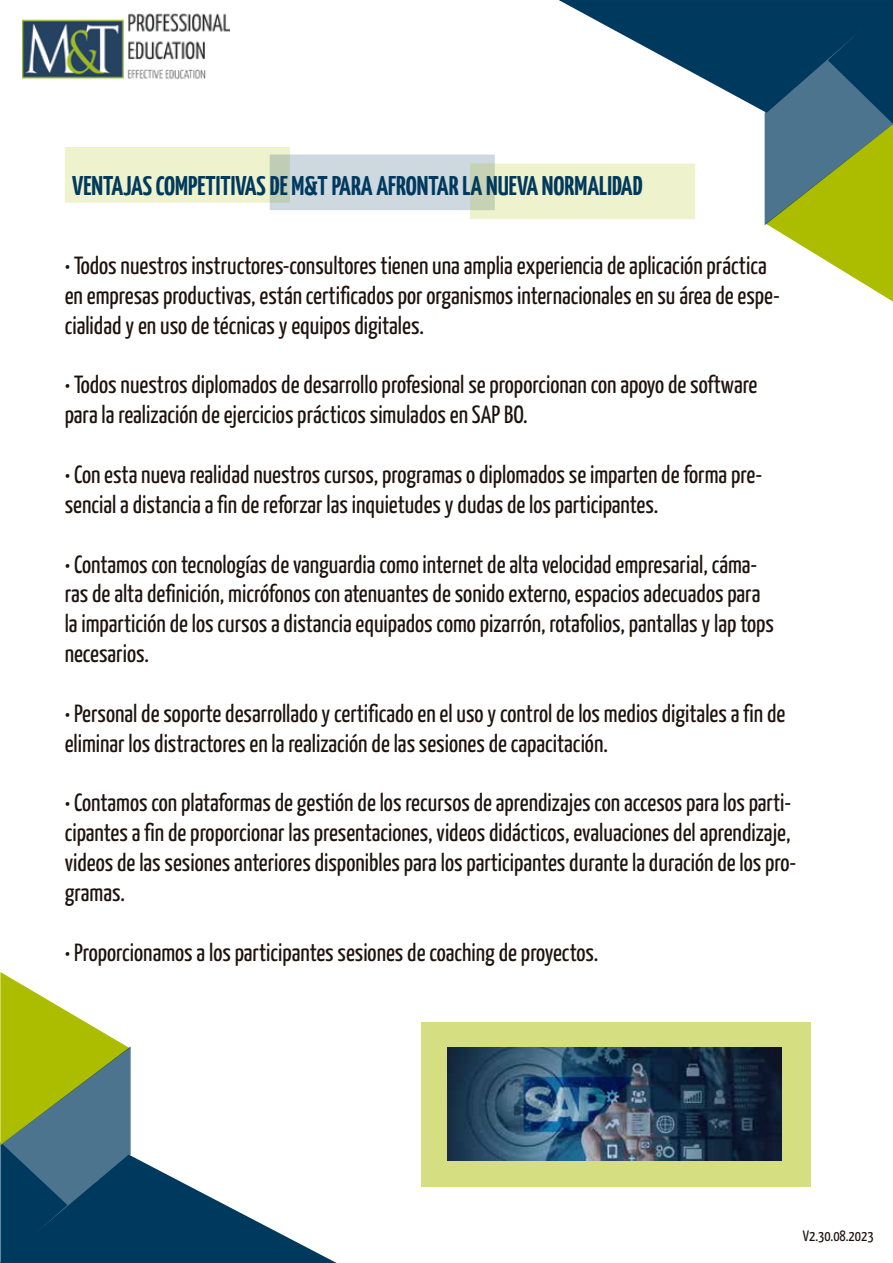
<style>
.page{position:relative;width:893px;height:1263px;background:#fff}
.page>*{position:absolute;margin:0;border:0;box-sizing:border-box;transform-origin:0 0}
.t1{font:700 27px "Yanone Kaffeesatz";color:#00395e}
.t2{font:24.9px/29.8px "Yanone Kaffeesatz";color:#1e120d}
.t3{font:15px "Yanone Kaffeesatz";color:#1e120d}
</style>
<div class="page">
<svg style="left:558px;top:0;width:335px;height:302px"></svg>
<svg style="left:0;top:972px;width:337px;height:291px"></svg>
<div style="left:65px;top:147px;width:225px;height:56px;background:#eef2cd"></div>
<svg style="left:270px;top:154px;width:225px;height:56px;background:#ccd7db"></svg>
<svg style="left:470px;top:164px;width:225px;height:55px;background:#eaeeca"></svg>
<div style="left:421px;top:1022px;width:389px;height:164px;background:#d5de80"></div>
<img style="left:23px;top:13px;width:206px;height:67px">
<img style="left:447px;top:1047px;width:335px;height:114px">
<p class="t1" style="left:72px;top:169px;width:572px">VENTAJAS COMPETITIVAS DE M&amp;T PARA AFRONTAR LA NUEVA NORMALIDAD</p>
<p class="t2" style="left:65px;top:250px;width:717px">• Todos nuestros instructores-consultores tienen una amplia experiencia de aplicación práctica en empresas productivas, están certificados por organismos internacionales en su área de espe&shy;cialidad y en uso de técnicas y equipos digitales.</p>
<p class="t2" style="left:65px;top:369px;width:694px">• Todos nuestros diplomados de desarrollo profesional se proporcionan con apoyo de software para la realización de ejercicios prácticos simulados en SAP BO.</p>
<p class="t2" style="left:65px;top:459px;width:699px">• Con esta nueva realidad nuestros cursos, programas o diplomados se imparten de forma pre&shy;sencial a distancia a fin de reforzar las inquietudes y dudas de los participantes.</p>
<p class="t2" style="left:65px;top:548px;width:711px">• Contamos con tecnologías de vanguardia como internet de alta velocidad empresarial, cáma&shy;ras de alta definición, micrófonos con atenuantes de sonido externo, espacios adecuados para la impartición de los cursos a distancia equipados como pizarrón, rotafolios, pantallas y lap tops necesarios.</p>
<p class="t2" style="left:65px;top:697px;width:722px">• Personal de soporte desarrollado y certificado en el uso y control de los medios digitales a fin de eliminar los distractores en la realización de las sesiones de capacitación.</p>
<p class="t2" style="left:65px;top:787px;width:733px">• Contamos con plataformas de gestión de los recursos de aprendizajes con accesos para los parti&shy;cipantes a fin de proporcionar las presentaciones, videos didácticos, evaluaciones del aprendizaje, videos de las sesiones anteriores disponibles para los participantes durante la duración de los pro&shy;gramas.</p>
<p class="t2" style="left:65px;top:936px;width:535px">• Proporcionamos a los participantes sesiones de coaching de proyectos.</p>
<p class="t3" style="left:803px;top:1227px;width:72px">V2.30.08.2023</p>
</div>
